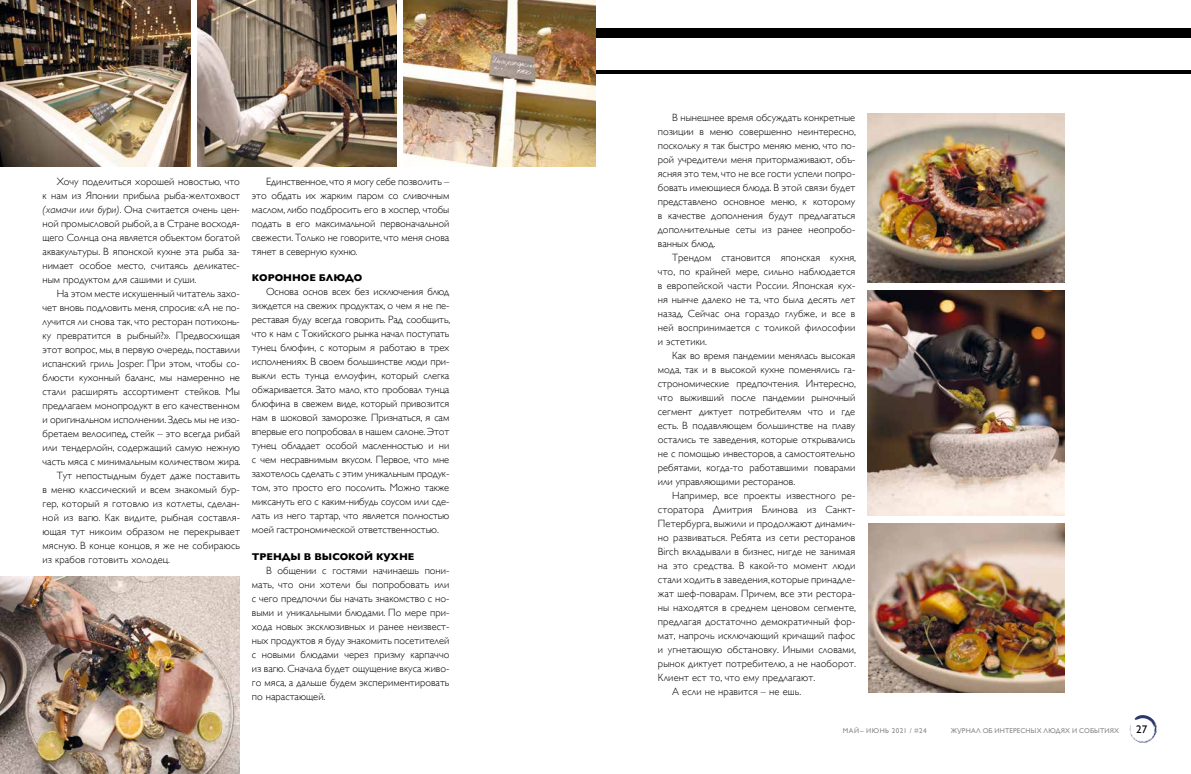
<style>
.page{position:relative;width:1191px;height:774px;background:#fff}
.page>*{position:absolute;margin:0;border:0;box-sizing:border-box;transform-origin:0 0}
.t1{font:11px "Gill Sans";color:#000}
.t2{font:300 10.5px/14px "Gill Sans";letter-spacing:.01em;color:#000;text-align:justify}
.t3{font:700 10px "Gill Sans";color:#000}
.t4{font:7px "Gill Sans";letter-spacing:.025em;color:#878787}
.t5{font:7px "Gill Sans";letter-spacing:.075em;color:#878787}
.s1{font-style:italic}
</style>
<div class="page">
<svg style="left:1129px;top:715px;width:28px;height:28px"></svg>
<div style="left:596px;top:29px;width:595px;height:9px;background:#000"></div>
<hr style="left:596px;top:70px;width:595px;height:4px;background:#000">
<img style="left:0;top:0;width:191px;height:166px">
<img style="left:197px;top:0;width:200px;height:166px">
<img style="left:403px;top:0;width:192px;height:166px">
<img style="left:867px;top:113px;width:197px;height:170px">
<img style="left:868px;top:523px;width:196px;height:169px">
<img style="left:867px;top:290px;width:197px;height:225px">
<img style="left:0;top:576px;width:240px;height:198px">
<p class="t2" style="left:43px;top:174px;width:199px;text-indent:14px">Хочу поделиться хорошей новостью, что к нам из Японии прибыла рыба-желтохвост <span class="s1">(хамачи или бури)</span>. Она считается очень цен&shy;ной промысловой рыбой, а в Стране восходя&shy;щего Солнца она является объектом богатой аквакультуры. В японской кухне эта рыба за&shy;нимает особое место, считаясь деликатес&shy;ным продуктом для сашими и суши.</p>
<p class="t2" style="left:57px;top:286px;width:185px">На этом месте искушенный читатель захо-</p>
<p class="t2" style="left:43px;top:300px;width:199px">чет вновь подловить меня, спросив: «А не по-</p>
<p class="t2" style="left:43px;top:314px;width:199px">лучится ли снова так, что ресторан потихонь-</p>
<p class="t2" style="left:43px;top:328px;width:199px">ку превратится в рыбный?». Предвосхищая</p>
<p class="t2" style="left:43px;top:342px;width:199px">этот вопрос, мы, в первую очередь, поставили</p>
<p class="t2" style="left:43px;top:356px;width:199px">испанский гриль Josper. При этом, чтобы со-</p>
<p class="t2" style="left:43px;top:370px;width:199px">блюсти кухонный баланс, мы намеренно не</p>
<p class="t2" style="left:43px;top:384px;width:199px">стали расширять ассортимент стейков. Мы</p>
<p class="t2" style="left:43px;top:398px;width:199px">предлагаем монопродукт в его качественном</p>
<p class="t2" style="left:43px;top:412px;width:199px">и оригинальном исполнении. Здесь мы не изо-</p>
<p class="t2" style="left:43px;top:426px;width:199px">бретаем велосипед, стейк – это всегда рибай</p>
<p class="t2" style="left:43px;top:440px;width:199px">или тендерлойн, содержащий самую нежную</p>
<p class="t2" style="left:43px;top:454px;width:200px">часть мяса с минимальным количеством жира.</p>
<p class="t2" style="left:57px;top:468px;width:185px">Тут непостыдным будет даже поставить</p>
<p class="t2" style="left:43px;top:482px;width:199px">в меню классический и всем знакомый бур-</p>
<p class="t2" style="left:43px;top:496px;width:199px">гер, который я готовлю из котлеты, сделан-</p>
<p class="t2" style="left:43px;top:510px;width:199px">ной из вагю. Как видите, рыбная составля-</p>
<p class="t2" style="left:43px;top:524px;width:199px">ющая тут никоим образом не перекрывает</p>
<p class="t2" style="left:43px;top:538px;width:199px">мясную. В конце концов, я же не собираюсь</p>
<p class="t2" style="left:43px;top:552px;width:129px">из крабов готовить холодец.</p>
<p class="t2" style="left:252px;top:174px;width:199px;text-indent:14px">Единственное, что я могу себе позволить – это обдать их жарким паром со сливочным маслом, либо подбросить его в хоспер, чтобы подать в его максимальной первоначальной свежести. Только не говорите, что меня снова тянет в северную кухню.</p>
<p class="t3" style="left:252px;top:270px;width:112px">КОРОННОЕ БЛЮДО</p>
<p class="t2" style="left:252px;top:284px;width:200px;text-indent:14px">Основа основ всех без исключения блюд зиждется на свежих продуктах, о чем я не пе&shy;реставая буду всегда говорить. Рад сообщить, что к нам с Токийского рынка начал поступать тунец блюфин, с которым я работаю в трех исполнениях. В своем большинстве люди при&shy;выкли есть тунца еллоуфин, который слегка обжаривается. Зато мало, кто пробовал тунца блюфина в свежем виде, который привозится нам в шоковой заморозке. Признаться, я сам впервые его попробовал в нашем салоне. Этот тунец обладает особой масленностью и ни с чем несравнимым вкусом. Первое, что мне захотелось сделать с этим уникальным продук&shy;том, это просто его посолить. Можно также миксануть его с каким-нибудь соусом или сде&shy;лать из него тартар, что является полностью моей гастрономической ответственностью.</p>
<p class="t3" style="left:252px;top:548px;width:164px">ТРЕНДЫ В ВЫСОКОЙ КУХНЕ</p>
<p class="t2" style="left:252px;top:563px;width:199px;text-indent:14px">В общении с гостями начинаешь пони&shy;мать, что они хотели бы попробовать или с чего предпочли бы начать знакомство с но&shy;выми и уникальными блюдами. По мере при&shy;хода новых эксклюзивных и ранее неизвест&shy;ных продуктов я буду знакомить посетителей с новыми блюдами через призму карпаччо из вагю. Сначала будет ощущение вкуса живо&shy;го мяса, а дальше будем экспериментировать по нарастающей.</p>
<p class="t2" style="left:658px;top:110px;width:200px;text-indent:14px">В нынешнее время обсуждать конкретные позиции в меню совершенно неинтересно, поскольку я так быстро меняю меню, что по&shy;рой учредители меня притормаживают, объ&shy;ясняя это тем, что не все гости успели попро&shy;бовать имеющиеся блюда. В этой связи будет представлено основное меню, к которому в качестве дополнения будут предлагаться дополнительные сеты из ранее неопробо&shy;ванных блюд.</p>
<p class="t2" style="left:658px;top:250px;width:200px;text-indent:14px">Трендом становится японская кухня, что, по крайней мере, сильно наблюдается в европейской части России. Японская кух&shy;ня нынче далеко не та, что была десять лет назад. Сейчас она гораздо глубже, и все в ней воспринимается с толикой философии и эстетики.</p>
<p class="t2" style="left:658px;top:348px;width:200px;text-indent:14px">Как во время пандемии менялась высокая мода, так и в высокой кухне поменялись га&shy;строномические предпочтения. Интересно, что выживший после пандемии рыночный сегмент диктует потребителям что и где есть. В подавляющем большинстве на плаву остались те заведения, которые открывались не с помощью инвесторов, а самостоятельно ребятами, когда-то работавшими поварами или управляющими ресторанов.</p>
<p class="t2" style="left:672px;top:488px;width:185px">Например, все проекты известного ре-</p>
<p class="t2" style="left:658px;top:502px;width:199px">сторатора Дмитрия Блинова из Санкт-</p>
<p class="t2" style="left:658px;top:516px;width:199px">Петербурга, выжили и продолжают динамич-</p>
<p class="t2" style="left:658px;top:530px;width:199px">но развиваться. Ребята из сети ресторанов</p>
<p class="t2" style="left:658px;top:544px;width:199px">Birch вкладывали в бизнес, нигде не занимая</p>
<p class="t2" style="left:658px;top:558px;width:199px">на это средства. В какой-то момент люди</p>
<p class="t2" style="left:658px;top:572px;width:199px">стали ходить в заведения, которые принадле-</p>
<p class="t2" style="left:658px;top:586px;width:199px">жат шеф-поварам. Причем, все эти рестора-</p>
<p class="t2" style="left:658px;top:600px;width:200px">ны находятся в среднем ценовом сегменте,</p>
<p class="t2" style="left:658px;top:614px;width:199px">предлагая достаточно демократичный фор-</p>
<p class="t2" style="left:658px;top:628px;width:199px">мат, напрочь исключающий кричащий пафос</p>
<p class="t2" style="left:658px;top:642px;width:200px">и угнетающую обстановку. Иными словами,</p>
<p class="t2" style="left:658px;top:656px;width:200px">рынок диктует потребителю, а не наоборот.</p>
<p class="t2" style="left:658px;top:670px;width:159px">Клиент ест то, что ему предлагают.</p>
<p class="t2" style="left:672px;top:684px;width:131px">А если не нравится – не ешь.</p>
<p class="t5" style="left:843px;top:727px;width:85px">МАЙ– ИЮНЬ 2021 / #24</p>
<p class="t4" style="left:950px;top:727px;width:170px">ЖУРНАЛ ОБ ИНТЕРЕСНЫХ ЛЮДЯХ И СОБЫТИЯХ</p>
<p class="t1" style="left:1136px;top:723px;width:13px">27</p>
</div>
